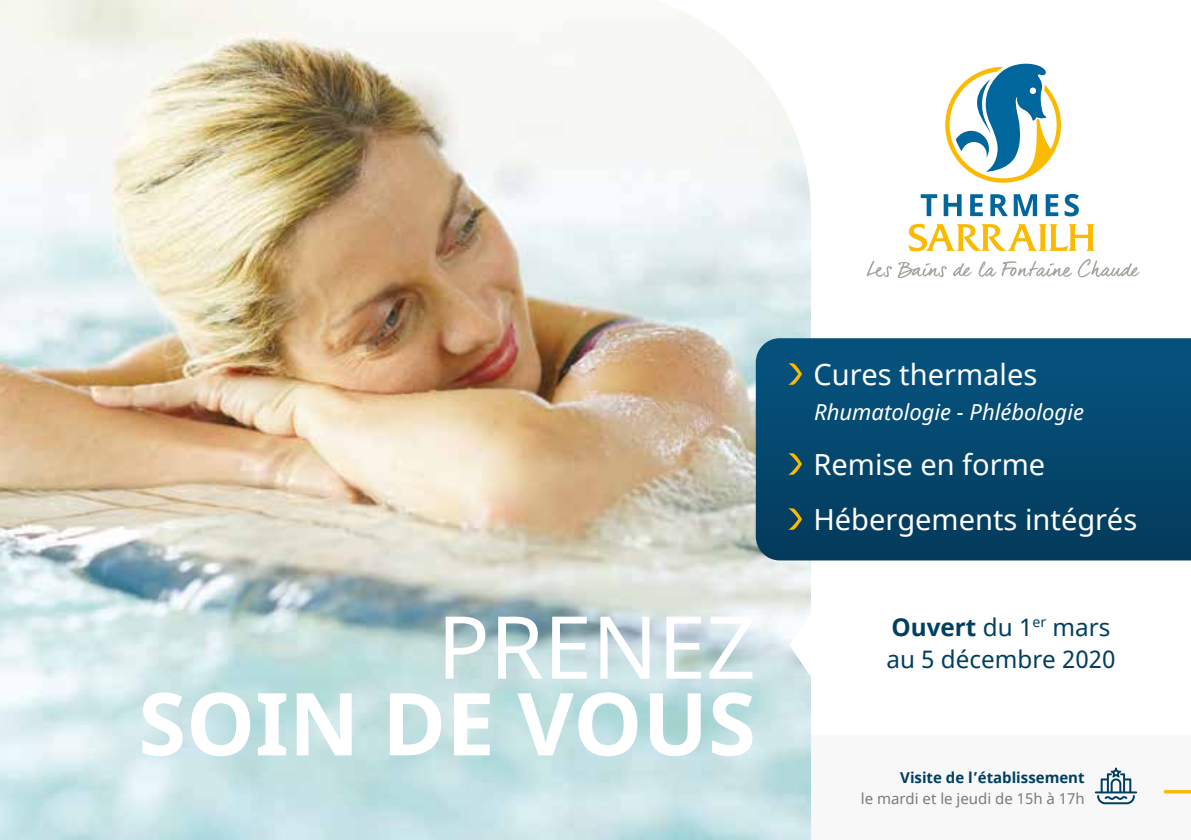
<style>
.page{position:relative;width:1191px;height:840px;background:#fff}
.page>*{position:absolute;margin:0;border:0;box-sizing:border-box;transform-origin:0 0}
.t1{font:700 86.8px "Noto Sans";color:#fff}
.t2{font:86.8px "Noto Sans";color:#fff}
.t3{font:29px/55px "Noto Sans";color:#fff}
.t4{font:24.2px/32.6px "Noto Sans";color:#003f60}
.t5{font:italic 22px "Noto Sans";color:#fff}
.t6{font:15px "Noto Sans";color:#747d81}
.t7{font:700 15px "Noto Sans";color:#003f60}
.s1{font-weight:700}
</style>
<div class="page">
<div style="left:811px;top:90px;width:380px;height:749px;background:#f8f8f9"></div>
<img style="left:0;top:0;width:811px;height:839px">
<svg style="left:789px;top:581px;width:22px;height:126px"></svg>
<div style="left:811px;top:0;width:380px;height:734px;background:#fff"></div>
<svg style="left:978px;top:259px;width:161px;height:18px"></svg>
<svg style="left:953px;top:263px;width:18px;height:13px"></svg>
<svg style="left:866px;top:260px;width:80px;height:18px"></svg>
<svg style="left:945px;top:63px;width:116px;height:120px"></svg>
<svg style="left:920px;top:194px;width:17px;height:22px"></svg>
<svg style="left:943px;top:194px;width:18px;height:22px"></svg>
<svg style="left:970px;top:194px;width:12px;height:22px"></svg>
<svg style="left:990px;top:194px;width:47px;height:22px"></svg>
<svg style="left:1045px;top:194px;width:13px;height:22px"></svg>
<svg style="left:1064px;top:194px;width:14px;height:22px"></svg>
<svg style="left:908px;top:224px;width:186px;height:27px"></svg>
<svg style="left:1094px;top:767px;width:43px;height:36px"></svg>
<svg style="left:756px;top:338px;width:435px;height:222px;background:#05476e"></svg>
<svg style="left:788px;top:363px;width:14px;height:21px"></svg>
<svg style="left:788px;top:453px;width:14px;height:21px"></svg>
<svg style="left:788px;top:508px;width:14px;height:21px"></svg>
<svg style="left:1163px;top:790px;width:28px;height:3px"></svg>
<h1 class="t2" style="left:437px;top:587px;width:320px">PRENEZ</h1>
<h1 class="t1" style="left:138px;top:662px;width:619px">SOIN DE VOUS</h1>
<p class="t3" style="left:813px;top:347px;width:225px">Cures thermales</p>
<p class="t5" style="left:814px;top:396px;width:271px">Rhumatologie - Phlébologie</p>
<p class="t3" style="left:813px;top:437px;width:325px">Remise en forme<br>Hébergements intégrés</p>
<p class="t4" style="left:886px;top:611px;width:231px"><span class="s1">Ouvert</span> du 1<sup>er</sup> mars au 5 décembre 2020</p>
<p class="t7" style="left:900px;top:766px;width:186px">Visite de l’établissement</p>
<p class="t6" style="left:861px;top:788px;width:225px">le mardi et le jeudi de 15h à 17h</p>
</div>
